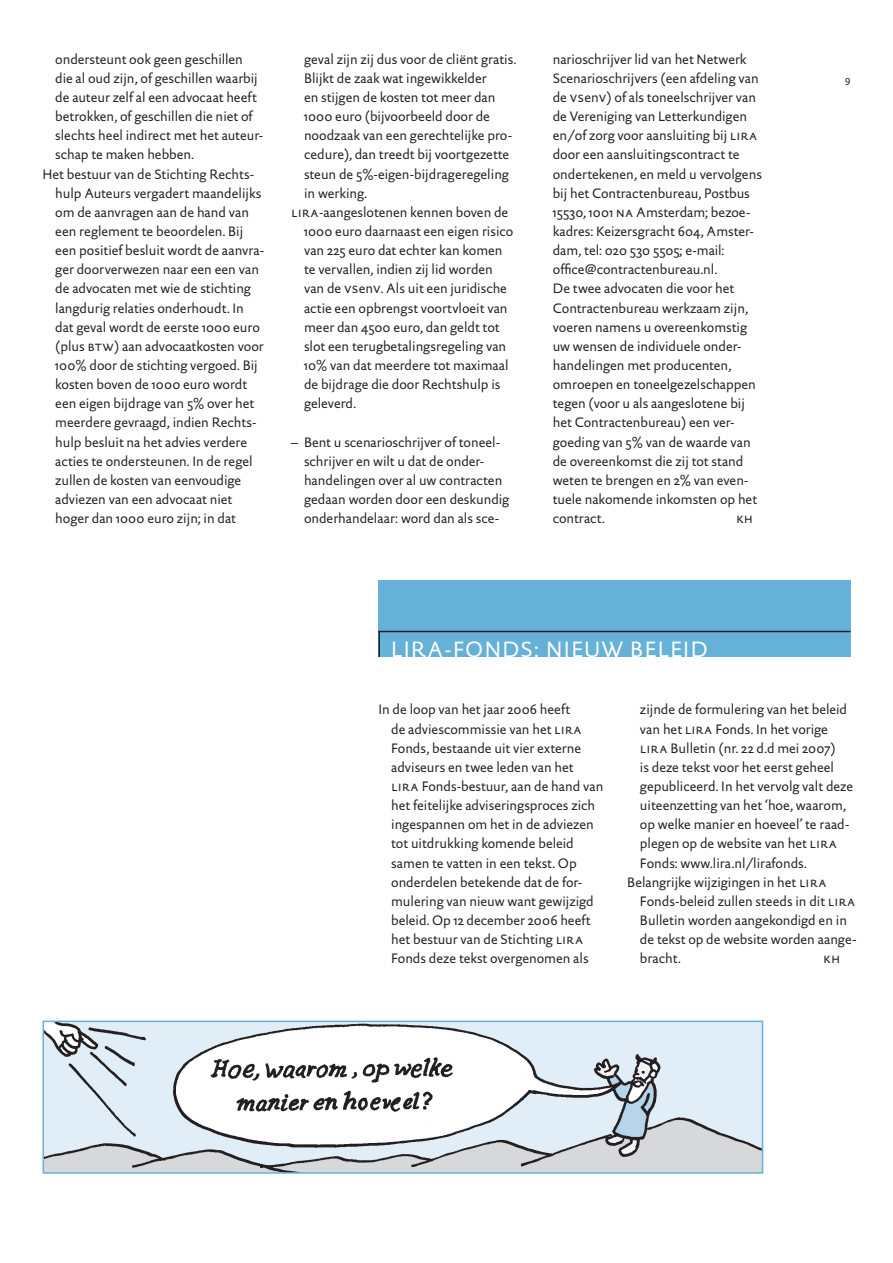
<style>
.page{position:relative;width:893px;height:1263px;background:#fff}
.page>*{position:absolute;margin:0;border:0;box-sizing:border-box;transform-origin:0 0}
.t1{font:22.5px "DTL Documenta Sans ST";letter-spacing:.06em;color:#fff}
.t2{font:13.8px/19.2px "DTL Documenta Sans ST";letter-spacing:-.005em;color:#231f20}
.t3{font:13.8px "DTL Documenta Sans T Caps";color:#231f20}
.s1{font-family:"DTL Documenta Sans T Caps"}
</style>
<div class="page">
<div style="left:378px;top:580px;width:472px;height:77px;background:#66b1d7"></div>
<hr style="left:378px;top:631px;width:472px;height:1px;background:#231f20">
<hr style="left:378px;top:631px;width:2px;height:26px;background:#231f20">
<img style="left:46px;top:1023px;width:714px;height:148px">
<div style="left:43px;top:1020px;width:720px;height:154px;border:2px solid #66b1d7"></div>
<p class="t2" style="left:55px;top:49px;width:189px">ondersteunt ook geen geschillen</p>
<p class="t2" style="left:55px;top:68px;width:204px">die al oud zijn, of geschillen waarbij</p>
<p class="t2" style="left:55px;top:88px;width:203px">de auteur zelf al een advocaat heeft</p>
<p class="t2" style="left:55px;top:107px;width:199px">betrokken, of geschillen die niet of</p>
<p class="t2" style="left:55px;top:126px;width:209px">slechts heel indirect met het auteur-</p>
<p class="t2" style="left:55px;top:145px;width:140px">schap te maken hebben.</p>
<p class="t2" style="left:43px;top:164px;width:213px">Het bestuur van de Stichting Rechts-</p>
<p class="t2" style="left:55px;top:183px;width:208px">hulp Auteurs vergadert maandelijks</p>
<p class="t2" style="left:55px;top:202px;width:195px">om de aanvragen aan de hand van</p>
<p class="t2" style="left:55px;top:222px;width:190px">een reglement te beoordelen. Bij</p>
<p class="t2" style="left:55px;top:241px;width:211px">een positief besluit wordt de aanvra-</p>
<p class="t2" style="left:55px;top:260px;width:205px">ger doorverwezen naar een een van</p>
<p class="t2" style="left:55px;top:279px;width:197px">de advocaten met wie de stichting</p>
<p class="t2" style="left:55px;top:298px;width:190px">langdurig relaties onderhoudt. In</p>
<p class="t2" style="left:55px;top:317px;width:206px">dat geval wordt de eerste 1000 euro</p>
<p class="t2" style="left:55px;top:336px;width:210px">(plus <span class="s1">btw</span>) aan advocaatkosten voor</p>
<p class="t2" style="left:55px;top:355px;width:204px">100% door de stichting vergoed. Bij</p>
<p class="t2" style="left:55px;top:375px;width:194px">kosten boven de 1000 euro wordt</p>
<p class="t2" style="left:55px;top:394px;width:200px">een eigen bijdrage van 5% over het</p>
<p class="t2" style="left:55px;top:413px;width:203px">meerdere gevraagd, indien Rechts-</p>
<p class="t2" style="left:55px;top:432px;width:194px">hulp besluit na het advies verdere</p>
<p class="t2" style="left:55px;top:451px;width:199px">acties te ondersteunen. In de regel</p>
<p class="t2" style="left:55px;top:470px;width:188px">zullen de kosten van eenvoudige</p>
<p class="t2" style="left:55px;top:489px;width:179px">adviezen van een advocaat niet</p>
<p class="t2" style="left:55px;top:509px;width:182px">hoger dan 1000 euro zijn; in dat</p>
<p class="t2" style="left:304px;top:49px;width:214px">geval zijn zij dus voor de cliënt gratis.</p>
<p class="t2" style="left:304px;top:68px;width:184px">Blijkt de zaak wat ingewikkelder</p>
<p class="t2" style="left:304px;top:88px;width:193px">en stijgen de kosten tot meer dan</p>
<p class="t2" style="left:304px;top:107px;width:187px">1000 euro (bijvoorbeeld door de</p>
<p class="t2" style="left:304px;top:126px;width:210px">noodzaak van een gerechtelijke pro-</p>
<p class="t2" style="left:304px;top:145px;width:207px">cedure), dan treedt bij voortgezette</p>
<p class="t2" style="left:304px;top:164px;width:206px">steun de 5%-eigen-bijdrageregeling</p>
<p class="t2" style="left:304px;top:183px;width:64px">in werking.</p>
<p class="t2" style="left:291px;top:202px;width:219px"><span class="s1">lira</span>-aangeslotenen kennen boven de</p>
<p class="t2" style="left:304px;top:222px;width:211px">1000 euro daarnaast een eigen risico</p>
<p class="t2" style="left:304px;top:241px;width:200px">van 225 euro dat echter kan komen</p>
<p class="t2" style="left:304px;top:260px;width:190px">te vervallen, indien zij lid worden</p>
<p class="t2" style="left:304px;top:279px;width:205px">van de <span class="s1">vs</span>en<span class="s1">v</span>. Als uit een juridische</p>
<p class="t2" style="left:304px;top:298px;width:205px">actie een opbrengst voortvloeit van</p>
<p class="t2" style="left:304px;top:317px;width:197px">meer dan 4500 euro, dan geldt tot</p>
<p class="t2" style="left:304px;top:336px;width:204px">slot een terugbetalingsregeling van</p>
<p class="t2" style="left:304px;top:355px;width:206px">10% van dat meerdere tot maximaal</p>
<p class="t2" style="left:304px;top:375px;width:198px">de bijdrage die door Rechtshulp is</p>
<p class="t2" style="left:304px;top:394px;width:54px">geleverd.</p>
<p class="t2" style="left:304px;top:432px;width:207px;text-indent:-13px">– Bent u scenarioschrijver of toneel&shy;schrijver en wilt u dat de onder&shy;handelingen over al uw contracten gedaan worden door een deskundig onderhandelaar: word dan als sce-</p>
<p class="t2" style="left:553px;top:49px;width:211px">narioschrijver lid van het Netwerk<br>Scenarioschrijvers (een afdeling van de <span class="s1">vs</span>en<span class="s1">v</span>) of als toneelschrijver van de Vereniging van Letterkundigen en/of zorg voor aansluiting bij <span class="s1">lira </span>door een aansluitingscontract te ondertekenen, en meld u vervolgens bij het Contractenbureau, Postbus<br>15530, 1001 <span class="s1">na</span> Amsterdam; bezoe&shy;kadres: Keizersgracht 604, Amster&shy;dam, tel: 020 530 5505; e-mail: office@contractenbureau.nl.<br>De twee advocaten die voor het<br>Contractenbureau werkzaam zijn, voeren namens u overeenkomstig uw wensen de individuele onder&shy;handelingen met producenten, omroepen en toneelgezelschappen tegen (voor u als aangeslotene bij het Contractenbureau) een ver&shy;goeding van 5% van de waarde van de overeenkomst die zij tot stand weten te brengen en 2% van even&shy;tuele nakomende inkomsten op het contract.</p>
<p class="t3" style="left:736px;top:510px;width:18px">kh</p>
<h1 class="t1" style="left:391px;top:636px;width:26px">lira</h1>
<h1 class="t1" style="left:444px;top:636px;width:25px">-fonds</h1>
<h1 class="t1" style="left:534px;top:636px;width:149px">: nieuw beleid</h1>
<p class="t2" style="left:391px;top:700px;width:214px;text-indent:-13px">In de loop van het jaar 2006 heeft<br>de adviescommissie van het <span class="s1">lira </span>Fonds, bestaande uit vier externe adviseurs en twee leden van het <span class="s1">lira</span> Fonds-bestuur, aan de hand van het feitelijke adviseringsproces zich ingespannen om het in de adviezen tot uitdrukking komende beleid samen te vatten in een tekst. Op onderdelen betekende dat de for&shy;mulering van nieuw want gewijzigd beleid. Op 12 december 2006 heeft het bestuur van de Stichting <span class="s1">lira </span>Fonds deze tekst overgenomen als</p>
<p class="t2" style="left:640px;top:700px;width:209px">zijnde de formulering van het beleid</p>
<p class="t2" style="left:640px;top:719px;width:190px">van het <span class="s1">lira</span> Fonds. In het vorige</p>
<p class="t2" style="left:640px;top:738px;width:197px"><span class="s1">lira</span> Bulletin (nr. 22 d.d mei 2007)</p>
<p class="t2" style="left:640px;top:757px;width:196px">is deze tekst voor het eerst geheel</p>
<p class="t2" style="left:640px;top:776px;width:215px">gepubliceerd. In het vervolg valt deze</p>
<p class="t2" style="left:640px;top:796px;width:207px">uiteenzetting van het ‘hoe, waarom,</p>
<p class="t2" style="left:640px;top:815px;width:211px">op welke manier en hoeveel’ te raad-</p>
<p class="t2" style="left:640px;top:834px;width:199px">plegen op de website van het <span class="s1">lira</span></p>
<p class="t2" style="left:640px;top:853px;width:168px">Fonds: www.lira.nl/lirafonds.</p>
<p class="t2" style="left:627px;top:872px;width:201px">Belangrijke wijzigingen in het <span class="s1">lira</span></p>
<p class="t2" style="left:640px;top:891px;width:217px">Fonds-beleid zullen steeds in dit <span class="s1">lira</span></p>
<p class="t2" style="left:640px;top:910px;width:209px">Bulletin worden aangekondigd en in</p>
<p class="t2" style="left:640px;top:929px;width:218px">de tekst op de website worden aange-</p>
<p class="t2" style="left:640px;top:949px;width:42px">bracht.</p>
<p class="t3" style="left:823px;top:950px;width:18px">kh</p>
</div>
